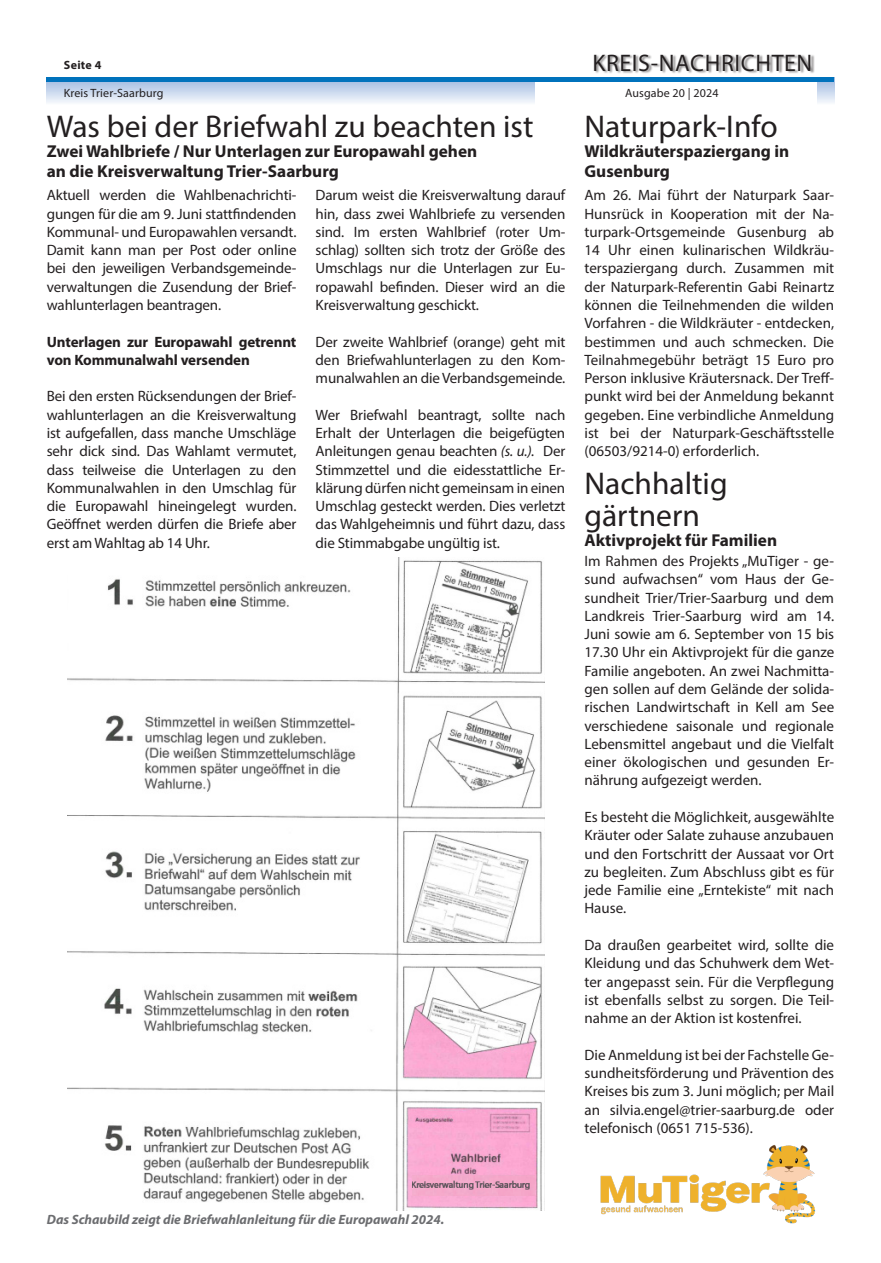
<style>
.page{position:relative;width:881px;height:1263px;background:#fff}
.page>*{position:absolute;margin:0;border:0;box-sizing:border-box;transform-origin:0 0}
.Headline{font:31.5px "Myriad Pro";color:#231f20}
.t1{font:24px "Myriad Pro";letter-spacing:.025em;color:#231f20}
.Subline{font:700 17.25px "Myriad Pro";color:#231f20}
.Fließtext{font:15px/18.3px "Myriad Pro";letter-spacing:-.01em;color:#231f20;text-align:justify}
.Fließtext-2{font:700 15px/18.3px "Myriad Pro";letter-spacing:-.01em;color:#231f20}
.Bilduntertitel{font:italic 700 13.5px "Myriad Pro";color:#6c6d70}
.t2{font:12px "Myriad Pro";letter-spacing:.01em;color:#231f20}
.t3{font:700 12px "Myriad Pro";letter-spacing:.025em;color:#231f20}
.s1{font-style:italic}
</style>
<div class="page">
<svg style="left:47px;top:82px;width:786px;height:21px;background:#cedbef"></svg>
<div style="left:535px;top:0;width:281px;height:113px;background:#fff"></div>
<div style="left:594px;top:54px;width:220px;height:20px;background:#231f20;opacity:.5"></div>
<hr style="left:47px;top:78px;width:786px;height:4px;background:#0072bc">
<img style="left:600px;top:1145px;width:215px;height:79px">
<img style="left:68px;top:558px;width:476px;height:653px">
<img style="left:412px;top:1176px;width:122px;height:19px">
<p class="t3" style="left:64px;top:57px;width:39px">Seite 4</p>
<h2 class="t1" style="left:592px;top:48px;width:221px">KREIS-NACHRICHTEN</h2>
<p class="t2" style="left:64px;top:86px;width:101px">Kreis Trier-Saarburg</p>
<p class="t2" style="left:625px;top:86px;width:95px">Ausgabe 20 | 2024</p>
<p class="Headline" style="left:47px;top:107px;width:488px">Was bei der Briefwahl zu beachten ist</p>
<p class="Subline" style="left:47px;top:140px;width:432px">Zwei Wahlbriefe / Nur Unterlagen zur Europawahl gehen</p>
<p class="Subline" style="left:47px;top:160px;width:293px">an die Kreisverwaltung Trier-Saarburg</p>
<p class="Fließtext" style="left:315px;top:186px;width:251px">Darum weist die Kreisverwaltung darauf hin, dass zwei Wahlbriefe zu versenden sind. Im ersten Wahlbrief (roter Um&shy;schlag) sollten sich trotz der Größe des Umschlags nur die Unterlagen zur Eu&shy;ropawahl befinden. Dieser wird an die Kreisverwaltung geschickt.</p>
<p class="Fließtext" style="left:315px;top:332px;width:251px">Der zweite Wahlbrief (orange) geht mit den Briefwahlunterlagen zu den Kom&shy;munalwahlen an die Verbandsgemeinde.</p>
<p class="Fließtext" style="left:315px;top:405px;width:251px">Wer Briefwahl beantragt, sollte nach Erhalt der Unterlagen die beigefügten Anleitungen genau beachten <span class="s1">(s. u.).</span> Der Stimmzettel und die eidesstattliche Er&shy;klärung dürfen nicht gemeinsam in einen Umschlag gesteckt werden. Dies verletzt das Wahlgeheimnis und führt dazu, dass die Stimmabgabe ungültig ist.</p>
<p class="Fließtext" style="left:47px;top:186px;width:251px">Aktuell werden die Wahlbenachrichti&shy;gungen für die am 9. Juni stattfindenden Kommunal- und Europawahlen versandt.<br>Damit kann man per Post oder online bei den jeweiligen Verbandsgemeinde&shy;verwaltungen die Zusendung der Brief&shy;wahlunterlagen beantragen.</p>
<p class="Fließtext-2" style="left:47px;top:332px;width:251px">Unterlagen zur Europawahl getrennt von Kommunalwahl versenden</p>
<p class="Fließtext" style="left:47px;top:387px;width:251px">Bei den ersten Rücksendungen der Brief&shy;wahlunterlagen an die Kreisverwaltung ist aufgefallen, dass manche Umschläge sehr dick sind. Das Wahlamt vermutet, dass teilweise die Unterlagen zu den Kommunalwahlen in den Umschlag für die Europawahl hineingelegt wurden.<br>Geöffnet werden dürfen die Briefe aber erst am Wahltag ab 14 Uhr.</p>
<p class="Headline" style="left:584px;top:107px;width:195px">Naturpark-Info</p>
<p class="Subline" style="left:584px;top:140px;width:206px">Wildkräuterspaziergang in</p>
<p class="Subline" style="left:584px;top:160px;width:87px">Gusenburg</p>
<p class="Fließtext" style="left:584px;top:186px;width:251px">Am 26. Mai führt der Naturpark Saar-Hunsrück in Kooperation mit der Na&shy;turpark-Ortsgemeinde Gusenburg ab 14 Uhr einen kulinarischen Wildkräu&shy;terspaziergang durch. Zusammen mit der Naturpark-Referentin Gabi Reinartz können die Teilnehmenden die wilden Vorfahren - die Wildkräuter - entdecken, bestimmen und auch schmecken. Die Teilnahmegebühr beträgt 15 Euro pro Person inklusive Kräutersnack. Der Treff&shy;punkt wird bei der Anmeldung bekannt gegeben. Eine verbindliche Anmeldung ist bei der Naturpark-Geschäftsstelle (06503/9214-0) erforderlich.</p>
<p class="Headline" style="left:584px;top:464px;width:145px">Nachhaltig</p>
<p class="Headline" style="left:584px;top:496px;width:117px">gärtnern</p>
<p class="Subline" style="left:584px;top:529px;width:194px">Aktivprojekt für Familien</p>
<p class="Fließtext" style="left:584px;top:552px;width:251px">Im Rahmen des Projekts „MuTiger - ge&shy;sund aufwachsen“ vom Haus der Ge&shy;sundheit Trier/Trier-Saarburg und dem Landkreis Trier-Saarburg wird am 14.<br>Juni sowie am 6. September von 15 bis 17.30 Uhr ein Aktivprojekt für die ganze Familie angeboten. An zwei Nachmitta&shy;gen sollen auf dem Gelände der solida&shy;rischen Landwirtschaft in Kell am See verschiedene saisonale und regionale Lebensmittel angebaut und die Vielfalt einer ökologischen und gesunden Er&shy;nährung aufgezeigt werden.</p>
<p class="Fließtext" style="left:584px;top:807px;width:251px">Es besteht die Möglichkeit, ausgewählte Kräuter oder Salate zuhause anzubauen und den Fortschritt der Aussaat vor Ort zu begleiten. Zum Abschluss gibt es für jede Familie eine „Erntekiste“ mit nach Hause.</p>
<p class="Fließtext" style="left:584px;top:935px;width:251px">Da draußen gearbeitet wird, sollte die Kleidung und das Schuhwerk dem Wet&shy;ter angepasst sein. Für die Verpflegung ist ebenfalls selbst zu sorgen. Die Teil&shy;nahme an der Aktion ist kostenfrei.</p>
<p class="Fließtext" style="left:584px;top:1045px;width:251px">Die Anmeldung ist bei der Fachstelle Ge&shy;sundheitsförderung und Prävention des Kreises bis zum 3. Juni möglich; per Mail an silvia.engel@trier-saarburg.de oder telefonisch (0651 715-536).</p>
<p class="Bilduntertitel" style="left:47px;top:1211px;width:398px">Das Schaubild zeigt die Briefwahlanleitung für die Europawahl 2024.</p>
</div>
